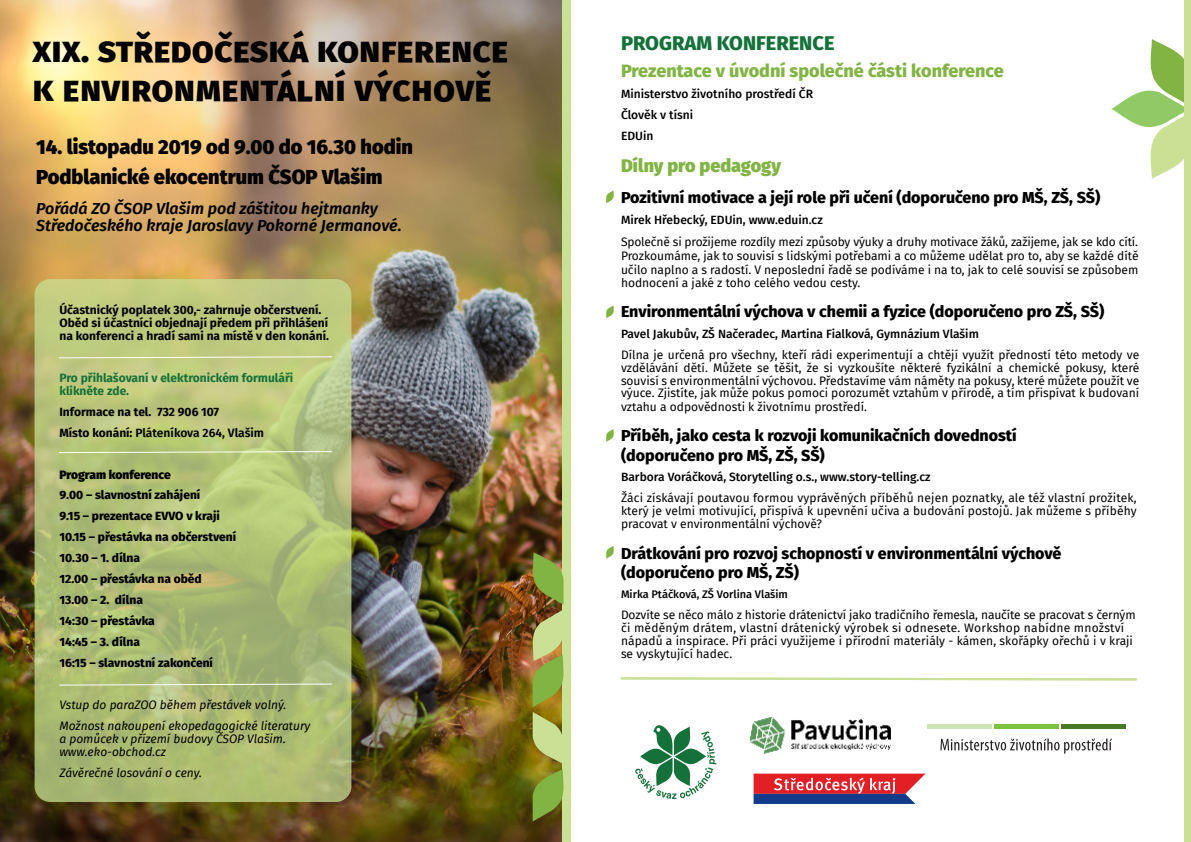
<style>
.page{position:relative;width:1191px;height:842px;background:#fff}
.page>*{position:absolute;margin:0;border:0;box-sizing:border-box;transform-origin:0 0}
.t1{font:800 36px/38.8px "Fira Sans";color:#000}
.t2{font:900 20px/29.6px "Fira Sans";color:#000}
.t3{font:800 20px "Fira Sans";color:#137139}
.t4{font:800 18px "Fira Sans";color:#81b443}
.t5{font:900 18px "Fira Sans";color:#81b443}
.t6{font:800 16px/19.3px "Fira Sans";color:#000}
.t7{font:italic 600 16px/17.3px "Fira Sans";color:#000}
.t8{font:12px/13.1px "Fira Sans";color:#000;text-align:justify}
.t9{font:500 12px/20.9px "Fira Sans";color:#000}
.t10{font:700 12px/12.9px "Fira Sans";color:#000}
.t11{font:800 12px/21px "Fira Sans";color:#000}
.t12{font:italic 12px/21px "Fira Sans";color:#000}
.t13{font:700 12px/12.9px "Fira Sans";color:#157139}
.t14{font:900 12px "Fira Sans";color:#000}
.t15{font:500 11px "Fira Sans";color:#000}
.s1{font-style:normal}
.s2{font-weight:600}
</style>
<div class="page">
<img style="left:0;top:0;width:562px;height:842px">
<div style="left:35px;top:279px;width:316px;height:523px;background:#c9e095;border-radius:16px;opacity:.75"></div>
<svg style="left:58px;top:356px;width:275px;height:3px"></svg>
<svg style="left:620px;top:677px;width:518px;height:4px"></svg>
<svg style="left:58px;top:451px;width:275px;height:3px"></svg>
<svg style="left:58px;top:683px;width:275px;height:3px"></svg>
<svg style="left:635px;top:725px;width:81px;height:74px"></svg>
<svg style="left:1111px;top:39px;width:73px;height:140px"></svg>
<svg style="left:532px;top:769px;width:34px;height:52px;background:#829e3c"></svg>
<img style="left:530px;top:552px;width:36px;height:211px">
<svg style="left:753px;top:774px;width:172px;height:30px;background:#a84e6a"></svg>
<hr style="left:1061px;top:724px;width:64px;height:4px;background:#467a26">
<hr style="left:926px;top:724px;width:65px;height:4px;background:#cee5b7">
<hr style="left:994px;top:724px;width:64px;height:4px;background:#7bc142">
<svg style="left:940px;top:738px;width:172px;height:16px"></svg>
<img style="left:750px;top:716px;width:141px;height:38px">
<svg style="left:606px;top:191px;width:8px;height:12px"></svg>
<svg style="left:606px;top:305px;width:8px;height:13px"></svg>
<svg style="left:606px;top:429px;width:8px;height:13px"></svg>
<svg style="left:606px;top:546px;width:8px;height:13px"></svg>
<div style="left:1184px;top:0;width:7px;height:842px;background:#c9e095"></div>
<h1 class="t1" style="left:32px;top:31px;width:477px">xix. středočeská konference k environmentální výchově</h1>
<h2 class="t2" style="left:36px;top:133px;width:378px">14. listopadu 2019 od 9.00 do 16.30 hodin<br>Podblanické ekocentrum ČSOP Vlašim</h2>
<h3 class="t7" style="left:36px;top:200px;width:367px">Pořádá ZO ČSOP Vlašim pod záštitou hejtmanky<br>Středočeského kraje Jaroslavy Pokorné Jermanové<span class="s1">.</span></h3>
<p class="t10" style="left:59px;top:303px;width:271px">Účastnický poplatek 300,- zahrnuje občerstvení.<br>Oběd si účastníci objednají předem při přihlášení na konferenci a hradí sami na místě v den konání.</p>
<p class="t13" style="left:59px;top:371px;width:235px">Pro přihlašovaní v elektronickém formuláři klikněte zde.</p>
<p class="t10" style="left:59px;top:401px;width:206px;line-height:20.9px">Informace na tel. 732 906 107<br>Místo konání: <span class="s2">Pláteníkova 264, Vlašim</span></p>
<p class="t14" style="left:59px;top:467px;width:113px">Program konference</p>
<p class="t11" style="left:59px;top:485px;width:178px">9.00 – slavnostní zahájení<br>9.15 – prezentace EVVO v kraji<br>10.15 – přestávka na občerstvení<br>10.30 – 1. dílna<br>12.00 – přestávka na oběd<br>13.00 – 2. dílna<br>14:30 – přestávka<br>14:45 – 3. dílna<br>16:15 – slavnostní zakončení</p>
<p class="t12" style="left:59px;top:694px;width:252px">Vstup do paraZOO během přestávek volný.<br>Možnost nakoupení ekopedagogické literatury</p>
<p class="t12" style="left:59px;top:732px;width:228px;line-height:12.9px">a pomůcek v přízemí budovy ČSOP Vlašim. www.eko-obchod.cz</p>
<p class="t12" style="left:59px;top:762px;width:144px">Závěrečné losování o ceny.</p>
<h2 class="t3" style="left:621px;top:31px;width:215px">PROGRAM KONFERENCE</h2>
<h3 class="t4" style="left:621px;top:60px;width:384px">Prezentace v úvodní společné části konference</h3>
<p class="t9" style="left:621px;top:84px;width:193px">Ministerstvo životního prostředí ČR<br>Člověk v tísni<br>EDUin</p>
<h3 class="t5" style="left:621px;top:156px;width:162px">Dílny pro pedagogy</h3>
<h3 class="t6" style="left:621px;top:188px;width:481px">Pozitivní motivace a její role při učení (doporučeno pro MŠ, ZŠ, SŠ)</h3>
<p class="t9" style="left:621px;top:210px;width:203px">Mirek Hřebecký, EDUin, www.eduin.cz</p>
<p class="t8" style="left:621px;top:235px;width:519px;line-height:13.8px">Společně si prožijeme rozdíly mezi způsoby výuky a druhy motivace žáků, zažijeme, jak se kdo cítí.<br>Prozkoumáme, jak to souvisí s lidskými potřebami a co můžeme udělat pro to, aby se každé dítě učilo naplno a s radostí. V neposlední řadě se podíváme i na to, jak to celé souvisí se způsobem hodnocení a jaké z toho celého vedou cesty.</p>
<h3 class="t6" style="left:621px;top:302px;width:485px">Environmentální výchova v chemii a fyzice (doporučeno pro ZŠ, SŠ)</h3>
<p class="t9" style="left:621px;top:323px;width:359px">Pavel Jakubův, ZŠ Načeradec, Martina Fialková, Gymnázium Vlašim</p>
<p class="t8" style="left:621px;top:348px;width:520px">Dílna je určená pro všechny, kteří rádi experimentují a chtějí využít předností této metody ve vzdělávání dětí. Můžete se těšit, že si vyzkoušíte některé fyzikální a chemické pokusy, které souvisí s environmentální výchovou. Představíme vám náměty na pokusy, které můžete použít ve výuce. Zjistíte, jak může pokus pomoci porozumět vztahům v přírodě, a tím přispívat k budovaní vztahu a odpovědnosti k životnímu prostředí.</p>
<h3 class="t6" style="left:621px;top:426px;width:397px">Příběh, jako cesta k rozvoji komunikačních dovedností (doporučeno pro MŠ, ZŠ, SŠ)</h3>
<p class="t9" style="left:621px;top:467px;width:311px">Barbora Voráčková, Storytelling o.s., www.story-telling.cz</p>
<p class="t8" style="left:621px;top:492px;width:517px">Žáci získávají poutavou formou vyprávěných příběhů nejen poznatky, ale též vlastní prožitek, který je velmi motivující, přispívá k upevnění učiva a budování postojů. Jak můžeme s příběhy pracovat v environmentální výchově?</p>
<h3 class="t6" style="left:621px;top:544px;width:442px">Drátkování pro rozvoj schopností v environmentální výchově (doporučeno pro MŠ, ZŠ)</h3>
<p class="t15" style="left:621px;top:587px;width:168px">Mirka Ptáčková, ZŠ Vorlina Vlašim</p>
<p class="t8" style="left:621px;top:608px;width:516px;text-align:left">Dozvíte se něco málo z historie drátenictví jako tradičního řemesla, naučíte se pracovat s černým či měděným drátem, vlastní drátenický výrobek si odnesete. Workshop nabídne množství nápadů a inspirace. Při práci využijeme i přírodní materiály - kámen, skořápky ořechů i v kraji se vyskytující hadec.</p>
</div>
